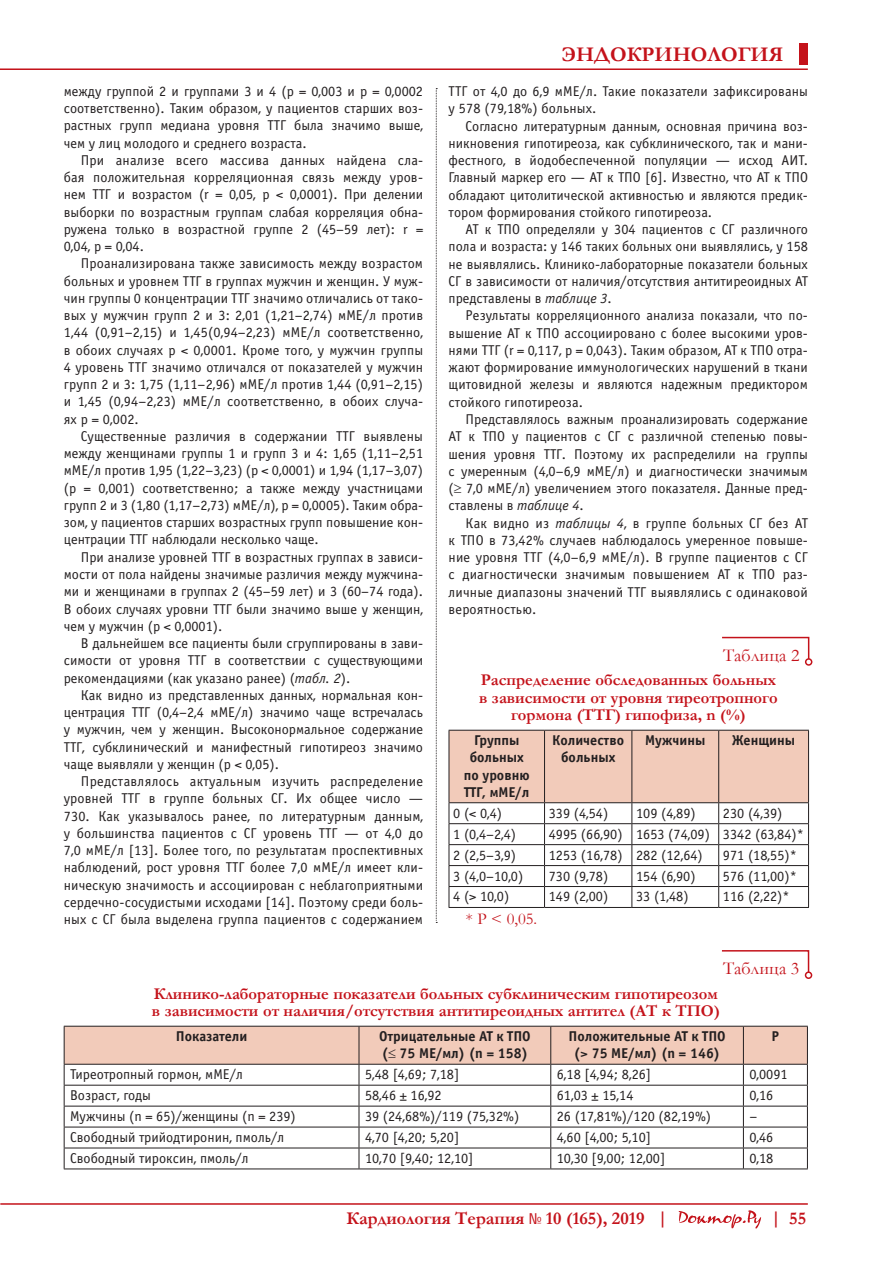
<style>
.page{position:relative;width:893px;height:1263px;background:#fff}
.page>*{position:absolute;margin:0;border:0;box-sizing:border-box;transform-origin:0 0}
.t1{font:700 21px "Garamond";color:#c4121a}
.t2{font:700 18px "Garamond";color:#c4121a}
.t3{font:18px "Garamond";color:#c4121a}
.t4{font:700 16.5px/17.2px "Garamond";color:#c4121a}
.t5{font:16.5px "Garamond";color:#c4121a}
.t6{font:14.25px/17.2px "Officina Sans C";color:#231f20;text-align:justify}
.t7{font:700 14.25px/17.2px "Officina Sans C";color:#231f20;text-align:center}
.s1{font-style:italic}
.s2{font-family:"Helios Cond";font-weight:400;font-size:15px}
</style>
<div class="page">
<svg style="left:679px;top:1210px;width:82px;height:18px"></svg>
<hr style="left:0;top:1203px;width:808px;height:2px;background:#c4121a">
<hr style="left:0;top:68px;width:808px;height:2px;background:#c4121a">
<div style="left:799px;top:44px;width:9px;height:21px;background:#c4121a"></div>
<svg style="left:721px;top:950px;width:89px;height:23px"></svg>
<div style="left:805px;top:971px;width:7px;height:8px;border:2px solid #c4121a;border-radius:50%"></div>
<svg style="left:64px;top:1026px;width:744px;height:142px"></svg>
<hr style="left:64px;top:1168px;width:295px;height:1px;background:#231f20">
<hr style="left:359px;top:1168px;width:192px;height:1px;background:#231f20">
<hr style="left:551px;top:1168px;width:192px;height:1px;background:#231f20">
<hr style="left:743px;top:1168px;width:65px;height:1px;background:#231f20">
<svg style="left:722px;top:636px;width:88px;height:24px"></svg>
<div style="left:805px;top:658px;width:7px;height:8px;border:2px solid #c4121a;border-radius:50%"></div>
<svg style="left:449px;top:730px;width:360px;height:177px"></svg>
<hr style="left:449px;top:907px;width:95px;height:1px;background:#231f20">
<hr style="left:544px;top:907px;width:88px;height:1px;background:#231f20">
<hr style="left:632px;top:907px;width:87px;height:1px;background:#231f20">
<hr style="left:719px;top:907px;width:90px;height:1px;background:#231f20">
<svg style="left:436px;top:88px;width:1px;height:835px"></svg>
<p class="t6" style="left:64px;top:83px;width:361px">между группой 2 и группами 3 и 4 (р = 0,003 и р = 0,0002 соответственно). Таким образом, у пациентов старших воз&shy;растных групп медиана уровня ТТГ была значимо выше, чем у лиц молодого и среднего возраста.</p>
<p class="t6" style="left:64px;top:152px;width:361px;text-indent:17px">При анализе всего массива данных найдена сла&shy;бая положительная корреляционная связь между уров&shy;нем ТТГ и возрас том (r = 0,05, p &lt; 0,0001). При делении выборки по возрастным группам слабая корреляция обна&shy;ружена только в возрастной группе 2 (45–59 лет): r = 0,04, p = 0,04.</p>
<p class="t6" style="left:64px;top:255px;width:361px;text-indent:17px">Проанализирована также зависимость между возрастом больных и уровнем ТТГ в группах мужчин и женщин. У муж&shy;чин группы 0 концентрации ТТГ значимо отличались от тако&shy;вых у мужчин групп 2 и 3: 2,01 (1,21–2,74) мМЕ/л против 1,44 (0,91–2,15) и 1,45(0,94–2,23) мМЕ/л соответственно, в обоих случаях р &lt; 0,0001. Кроме того, у мужчин группы 4 уровень ТТГ значимо отличался от показателей у мужчин групп 2 и 3: 1,75 (1,11–2,96) мМЕ/л против 1,44 (0,91–2,15) и 1,45 (0,94–2,23) мМЕ/л соответственно, в обоих случа&shy;ях р = 0,002.</p>
<p class="t6" style="left:64px;top:428px;width:361px;text-indent:17px">Существенные различия в содержании ТТГ выявлены между женщинами группы 1 и групп 3 и 4: 1,65 (1,11–2,51 мМЕ/л против 1,95 (1,22–3,23) (р &lt; 0,0001) и 1,94 (1,17–3,07) (р = 0,001) соответственно; а также между участницами групп 2 и 3 (1,80 (1,17–2,73) мМЕ/л), р = 0,0005). Таким обра&shy;зом, у пациентов старших возрастных групп повышение кон&shy;центрации ТТГ наблюдали несколько чаще.</p>
<p class="t6" style="left:64px;top:549px;width:361px;text-indent:17px">При анализе уровней ТТГ в возрастных группах в зависи&shy;мости от пола найдены значимые различия между мужчина&shy;ми и женщинами в группах 2 (45–59 лет) и 3 (60–74 года).<br>В обоих случаях уровни ТТГ были значимо выше у женщин, чем у мужчин (р &lt; 0,0001).</p>
<p class="t6" style="left:64px;top:635px;width:361px;text-indent:17px">В дальнейшем все пациенты были сгруппированы в зави&shy;симости от уровня ТТГ в соответствии с существующими рекомендациями (как указано ранее) (<span class="s1">табл. 2</span>).</p>
<p class="t6" style="left:64px;top:687px;width:361px;text-indent:17px">Как видно из представленных данных, нормальная кон&shy;центрация ТТГ (0,4–2,4 мМЕ/л) значимо чаще встречалась у мужчин, чем у женщин. Высоконормальное содержание ТТГ, субклинический и манифестный гипотиреоз значимо чаще выявляли у женщин (р &lt; 0,05).</p>
<p class="t6" style="left:64px;top:773px;width:361px;text-indent:17px">Представлялось актуальным изучить распределение уровней ТТГ в группе больных СГ. Их общее число — 730. Как указывалось ранее, по литературным данным, у большинства пациентов с СГ уровень ТТГ — от 4,0 до 7,0 мМЕ/л [13]. Более того, по результатам проспективных наблюдений, рост уровня ТТГ более 7,0 мМЕ/л имеет кли&shy;ническую значимость и ассоциирован с неблагоприятными сердечно-сосудистыми исходами [14]. Поэтому среди боль&shy;ных с СГ была выделена группа пациентов с содержанием</p>
<h1 class="t1" style="left:562px;top:40px;width:223px">ЭНДОКРИНОЛОГИЯ</h1>
<p class="t6" style="left:449px;top:83px;width:361px">ТТГ от 4,0 до 6,9 мМЕ/л. Такие показатели зафиксированы у 578 (79,18%) больных.</p>
<p class="t6" style="left:449px;top:117px;width:361px;text-indent:17px">Согласно литературным данным, основная причина воз&shy;никновения гипотиреоза, как субклинического, так и мани&shy;фестного, в йодобеспеченной популяции — исход АИТ.<br>Главный маркер его — АТ к ТПО [6]. Известно, что АТ к ТПО обладают цитолитической активностью и являются предик&shy;тором формирования стойкого гипотиреоза.</p>
<p class="t6" style="left:449px;top:221px;width:361px;text-indent:17px">АТ к ТПО определяли у 304 пациентов с СГ различного пола и возраста: у 146 таких больных они выявлялись, у 158 не выявлялись. Клинико-лабораторные показатели больных СГ в зависимости от наличия/отсутствия антитиреоидных АТ представлены в <span class="s1">таблице 3</span>.</p>
<p class="t6" style="left:449px;top:307px;width:361px;text-indent:17px">Результаты корреляционного анализа показали, что по&shy;вышение АТ к ТПО ассоциировано с более высокими уров&shy;нями ТТГ (r = 0,117, p = 0,043). Таким образом, АТ к ТПО отра&shy;жают формирование иммунологических нарушений в ткани щитовидной железы и являются надежным предиктором стойкого гипотиреоза.</p>
<p class="t6" style="left:449px;top:411px;width:361px;text-indent:17px">Представлялось важным проанализировать содержание АТ к ТПО у пациентов с СГ с различной степенью повы&shy;шения уровня ТТГ. Поэтому их распределили на группы с умеренным (4,0–6,9 мМЕ/л) и диагностически значимым (≥ 7,0 мМЕ/л) увеличением этого показателя. Данные пред&shy;ставлены в <span class="s1">таблице 4</span>.</p>
<p class="t6" style="left:449px;top:514px;width:361px;text-indent:17px">Как видно из <span class="s1">таблицы 4</span>, в группе больных СГ без АТ к ТПО в 73,42% случаев наблюдалось умеренное повыше&shy;ние уровня ТТГ (4,0–6,9 мМЕ/л). В группе пациентов с СГ с диагностически значимым повышением АТ к ТПО раз&shy;личные диапазоны значений ТТГ выявлялись с одинаковой вероятностью.</p>
<p class="t3" style="left:723px;top:643px;width:78px">Таблица 2</p>
<p class="t4" style="left:479px;top:671px;width:300px;text-align:center">Распределение обследованных больных в зависимости от уровня тиреотропного гормона (ТТГ) гипофиза, n (%)</p>
<p class="t7" style="left:464px;top:732px;width:67px">Группы больных по уровню<br>ТТГ, мМЕ/л</p>
<p class="t7" style="left:552px;top:732px;width:73px">Количество больных</p>
<p class="t7" style="left:645px;top:732px;width:62px">Мужчины</p>
<p class="t7" style="left:732px;top:732px;width:65px">Женщины</p>
<p class="t6" style="left:453px;top:804px;width:50px">0 (&lt; 0,4)</p>
<p class="t6" style="left:549px;top:804px;width:61px">339 (4,54)</p>
<p class="t6" style="left:636px;top:804px;width:61px">109 (4,89)</p>
<p class="t6" style="left:723px;top:804px;width:61px">230 (4,39)</p>
<p class="t6" style="left:453px;top:825px;width:65px">1 (0,4–2,4)</p>
<p class="t6" style="left:549px;top:825px;width:257px">4995 (66,90) 1653 (74,09) 3342 (63,84)*</p>
<p class="t6" style="left:453px;top:846px;width:65px">2 (2,5–3,9)</p>
<p class="t6" style="left:549px;top:846px;width:156px">1253 (16,78) 282 (12,64)</p>
<p class="t6" style="left:723px;top:846px;width:75px">971 (18,55)*</p>
<p class="t6" style="left:453px;top:867px;width:72px">3 (4,0–10,0)</p>
<p class="t6" style="left:549px;top:867px;width:61px">730 (9,78)</p>
<p class="t6" style="left:636px;top:867px;width:61px">154 (6,90)</p>
<p class="t6" style="left:723px;top:867px;width:75px">576 (11,00)*</p>
<p class="t6" style="left:453px;top:888px;width:58px">4 (&gt; 10,0)</p>
<p class="t6" style="left:549px;top:888px;width:61px">149 (2,00)</p>
<p class="t6" style="left:636px;top:888px;width:54px">33 (1,48)</p>
<p class="t6" style="left:723px;top:888px;width:68px">116 (2,22)*</p>
<p class="t5" style="left:466px;top:908px;width:73px">* Р &lt; 0,05.</p>
<p class="t3" style="left:723px;top:956px;width:78px">Таблица 3</p>
<p class="t4" style="left:152px;top:985px;width:570px">Клинико-лабораторные показатели больных субклиническим гипотиреозом в зависимости от наличия/отсутствия антитиреоидных антител (АТ к ТПО)</p>
<p class="t7" style="left:176px;top:1028px;width:73px">Показатели</p>
<p class="t7" style="left:379px;top:1028px;width:153px;text-align:left">Отрицательные АТ к ТПО (≤ 75 МЕ/мл) (n = 158)</p>
<p class="t7" style="left:568px;top:1028px;width:159px">Положительные АТ к ТПО (&gt; 75 МЕ/мл) (n = 146)</p>
<p class="t7" style="left:771px;top:1028px;width:10px">Р</p>
<p class="t6" style="left:70px;top:1066px;width:174px">Тиреотропный гормон, мМЕ/л</p>
<p class="t6" style="left:365px;top:1066px;width:96px">5,48 [4,69; 7,18]</p>
<p class="t6" style="left:557px;top:1066px;width:96px">6,18 [4,94; 8,26]</p>
<p class="t6" style="left:749px;top:1066px;width:40px">0,0091</p>
<p class="t6" style="left:70px;top:1087px;width:82px">Возраст, годы</p>
<p class="t6" style="left:365px;top:1087px;width:78px">58,46 ± 16,92</p>
<p class="t6" style="left:557px;top:1087px;width:78px">61,03 ± 15,14</p>
<p class="t6" style="left:749px;top:1087px;width:26px">0,16</p>
<p class="t6" style="left:70px;top:1108px;width:227px">Мужчины (n = 65)/женщины (n = 239)</p>
<p class="t6" style="left:365px;top:1108px;width:156px">39 (24,68%)/119 (75,32%)</p>
<p class="t6" style="left:557px;top:1108px;width:156px">26 (17,81%)/120 (82,19%)</p>
<p class="t6" style="left:749px;top:1108px;width:9px">–</p>
<p class="t6" style="left:70px;top:1129px;width:215px">Свободный трийодтиронин, пмоль/л</p>
<p class="t6" style="left:365px;top:1129px;width:96px">4,70 [4,20; 5,20]</p>
<p class="t6" style="left:557px;top:1129px;width:96px">4,60 [4,00; 5,10]</p>
<p class="t6" style="left:749px;top:1129px;width:26px">0,46</p>
<p class="t6" style="left:70px;top:1150px;width:180px">Свободный тироксин, пмоль/л</p>
<p class="t6" style="left:365px;top:1150px;width:110px">10,70 [9,40; 12,10]</p>
<p class="t6" style="left:557px;top:1150px;width:110px">10,30 [9,00; 12,00]</p>
<p class="t6" style="left:749px;top:1150px;width:26px">0,18</p>
<p class="t2" style="left:346px;top:1206px;width:323px">Кардиология Терапия <span class="s2">№</span> 10 (165), 2019 |</p>
<p class="t2" style="left:771px;top:1206px;width:37px">| 55</p>
</div>
